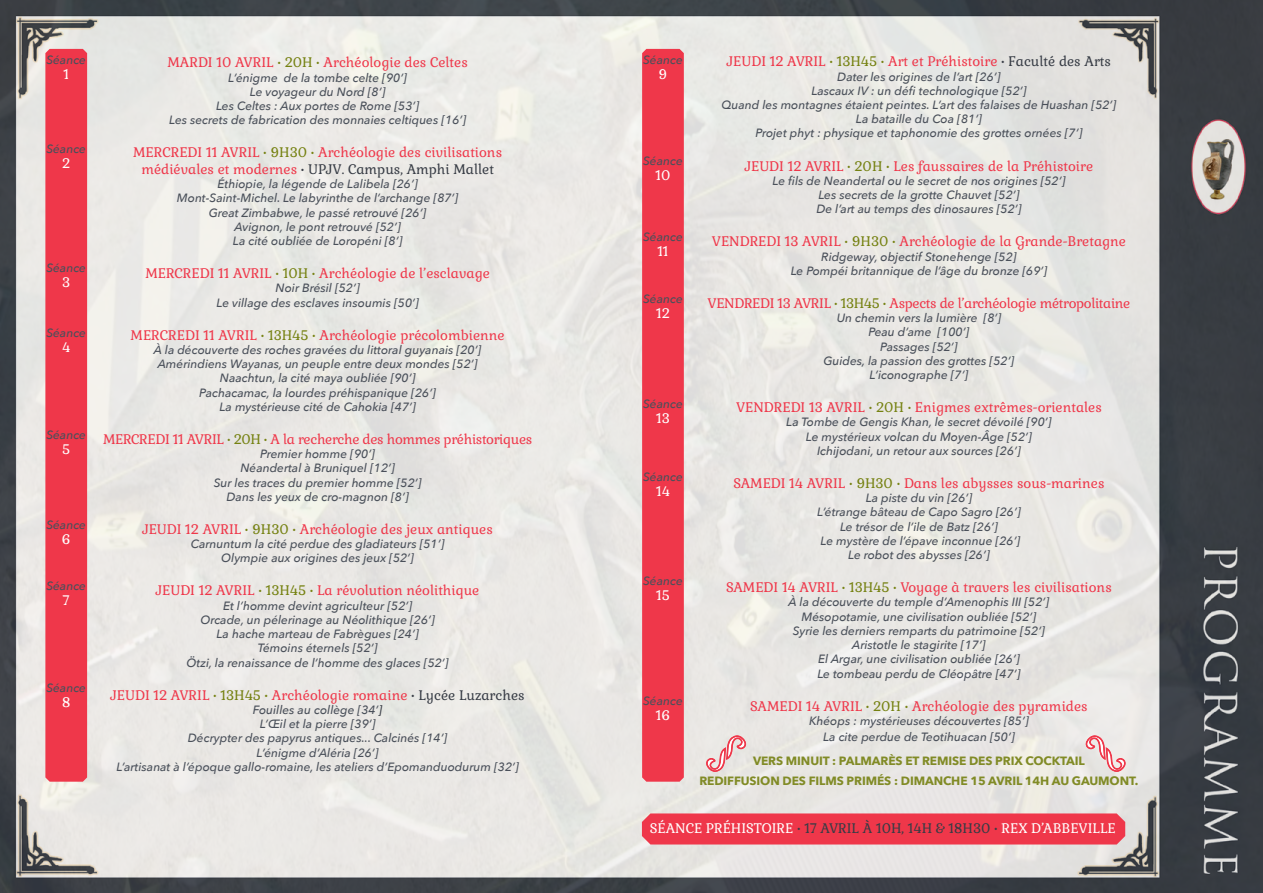
<style>
.page{position:relative;width:1263px;height:893px;background:#fff}
.page>*{position:absolute;margin:0;border:0;box-sizing:border-box;transform-origin:0 0}
.t1{font:13.5px/16.5px "Gabriela";color:#ef374a;text-align:center}
.t2{font:13.5px "Gabriela";letter-spacing:-.025em;color:#ef374a}
.t3{font:13.5px "Gabriela";color:#fff}
.t4{font:italic 500 12px/14.2px "Avenir Next";color:#4a505a;text-align:center}
.t5{font:700 12px/19.5px "Avenir Next";letter-spacing:-.01em;color:#818b26;text-align:center}
.s1{color:#758111}
.s2{color:#373c45}
</style>
<div class="page">
<img style="left:0;top:0;width:1263px;height:893px">
<svg style="left:45px;top:49px;width:42px;height:733px;background:#ee4254"></svg>
<svg style="left:642px;top:49px;width:42px;height:733px;background:#ee3a4d"></svg>
<div style="left:642px;top:813px;width:483px;height:31px;background:#ef374a"></div>
<svg style="left:706px;top:736px;width:40px;height:36px"></svg>
<svg style="left:1086px;top:736px;width:39px;height:36px"></svg>
<p class="t4" style="left:46px;top:52px;width:41px">Séance</p>
<p class="t3" style="left:63px;top:66px;width:7px">1</p>
<p class="t4" style="left:643px;top:52px;width:41px">Séance</p>
<p class="t3" style="left:659px;top:66px;width:10px">9</p>
<p class="t1" style="left:167px;top:54px;width:302px">Mardi 10 avril <span class="s1">• 20h •</span> Archéologie des Celtes</p>
<p class="t4" style="left:169px;top:70px;width:299px">L’énigme de la tombe celte [90’]<br>Le voyageur du Nord [8’]<br>Les Celtes : Aux portes de Rome [53’]<br>Les secrets de fabrication des monnaies celtiques [16’]</p>
<p class="t1" style="left:133px;top:144px;width:370px">Mercredi 11 avril <span class="s1">• 9h30 •</span> Archéologie des civilisations médiévales et modernes <span class="s2">• UPJV. Campus, Amphi Mallet</span></p>
<p class="t4" style="left:177px;top:176px;width:283px">Éthiopie, la légende de Lalibela [26’] Mont-Saint-Michel. Le labyrinthe de l’archange [87’] Great Zimbabwe, le passé retrouvé [26’]<br>Avignon, le pont retrouvé [52’]<br>La cité oubliée de Loropéni [8’]</p>
<p class="t1" style="left:145px;top:265px;width:346px">Mercredi 11 avril <span class="s1">• 10h •</span> Archéologie de l’esclavage</p>
<p class="t4" style="left:216px;top:281px;width:204px">Noir Brésil [52’]<br>Le village des esclaves insoumis [50’]</p>
<p class="t1" style="left:131px;top:327px;width:375px">Mercredi 11 avril <span class="s1">• 13h45 •</span> Archéologie précolombienne</p>
<p class="t4" style="left:154px;top:342px;width:329px">À la découverte des roches gravées du littoral guyanais [20’] Amérindiens Wayanas, un peuple entre deux mondes [52’] Naachtun, la cité maya oubliée [90’]<br>Pachacamac, la lourdes préhispanique [26’]<br>La mystérieuse cité de Cahokia [47’]</p>
<p class="t2" style="left:103px;top:431px;width:431px">Mercredi 11 avril <span class="s1">• 20h •</span> A la recherche des hommes préhistoriques</p>
<p class="t4" style="left:214px;top:446px;width:209px">Premier homme [90’]<br>Néandertal à Bruniquel [12’]<br>Sur les traces du premier homme [52’]<br>Dans les yeux de cro-magnon [8’]</p>
<p class="t1" style="left:142px;top:521px;width:352px">Jeudi 12 avril <span class="s1">• 9h30 •</span> Archéologie des jeux antiques</p>
<p class="t4" style="left:191px;top:536px;width:255px">Carnuntum la cité perdue des gladiateurs [51’]<br>Olympie aux origines des jeux [52’]</p>
<p class="t1" style="left:156px;top:582px;width:325px">Jeudi 12 avril <span class="s1">• 13h45 •</span> La révolution néolithique</p>
<p class="t4" style="left:187px;top:598px;width:264px">Et l’homme devint agriculteur [52’]<br>Orcade, un pélerinage au Néolithique [26’]<br>La hache marteau de Fabrègues [24’]<br>Témoins éternels [52’]<br>Ötzi, la renaissance de l’homme des glaces [52’]</p>
<p class="t1" style="left:111px;top:687px;width:416px">Jeudi 12 avril <span class="s1">• 13h45 •</span> Archéologie romaine <span class="s2">• Lycée Luzarches</span></p>
<p class="t4" style="left:116px;top:702px;width:404px">Fouilles au collège [34’<span class="s2">]<br></span>L’Œil et la pierre [39’]<br>Décrypter des papyrus antiques... Calcinés [14’]<br>L’énigme d’Aléria [26’]<br>L’artisanat à l’époque gallo-romaine, les ateliers d’Epomanduodurum [32’]</p>
<p class="t4" style="left:46px;top:141px;width:41px">Séance</p>
<p class="t3" style="left:62px;top:155px;width:10px">2</p>
<p class="t4" style="left:643px;top:153px;width:41px">Séance</p>
<p class="t3" style="left:655px;top:167px;width:16px">10</p>
<p class="t4" style="left:643px;top:229px;width:41px">Séance</p>
<p class="t3" style="left:657px;top:242px;width:13px">11</p>
<p class="t4" style="left:46px;top:260px;width:41px">Séance</p>
<p class="t3" style="left:62px;top:273px;width:10px">3</p>
<p class="t4" style="left:643px;top:292px;width:41px">Séance</p>
<p class="t3" style="left:656px;top:305px;width:15px">12</p>
<p class="t4" style="left:46px;top:325px;width:41px">Séance</p>
<p class="t3" style="left:62px;top:339px;width:10px">4</p>
<p class="t4" style="left:643px;top:396px;width:41px">Séance</p>
<p class="t3" style="left:656px;top:409px;width:15px">13</p>
<p class="t4" style="left:46px;top:428px;width:41px">Séance</p>
<p class="t3" style="left:62px;top:441px;width:10px">5</p>
<p class="t4" style="left:643px;top:469px;width:41px">Séance</p>
<p class="t3" style="left:656px;top:482px;width:15px">14</p>
<p class="t4" style="left:46px;top:517px;width:41px">Séance</p>
<p class="t3" style="left:62px;top:530px;width:10px">6</p>
<p class="t4" style="left:643px;top:573px;width:41px">Séance</p>
<p class="t3" style="left:656px;top:586px;width:15px">15</p>
<p class="t4" style="left:46px;top:579px;width:41px">Séance</p>
<p class="t3" style="left:63px;top:592px;width:8px">7</p>
<p class="t4" style="left:46px;top:681px;width:41px">Séance</p>
<p class="t3" style="left:62px;top:694px;width:10px">8</p>
<p class="t4" style="left:643px;top:693px;width:41px">Séance</p>
<p class="t3" style="left:656px;top:707px;width:16px">16</p>
<p class="t1" style="left:727px;top:53px;width:386px">jeudi 12 avril <span class="s1">• 13h45 •</span> Art et Préhistoire <span class="s2">• Faculté des Arts</span></p>
<p class="t4" style="left:721px;top:69px;width:396px">Dater les origines de l’art [26’]<br>Lascaux IV : un défi technologique [52’]<br>Quand les montagnes étaient peintes. L’art des falaises de Huashan [52’] La bataille du Coa [81’]<br>Projet phyt : physique et taphonomie des grottes ornées [7’]</p>
<p class="t1" style="left:745px;top:158px;width:350px">Jeudi 12 avril <span class="s1">• 20h •</span> Les faussaires de la Préhistoire</p>
<p class="t4" style="left:772px;top:173px;width:294px">Le fils de Neandertal ou le secret de nos origines [52’]<br>Les secrets de la grotte Chauvet [52’]<br>De l’art au temps des dinosaures [52’]</p>
<p class="t1" style="left:712px;top:233px;width:416px">Vendredi 13 avril <span class="s1">• 9h30 •</span> Archéologie de la Grande-Bretagne</p>
<p class="t4" style="left:791px;top:249px;width:258px">Ridgeway, objectif Stonehenge [52]<br>Le Pompéi britannique de l’âge du bronze [69’]</p>
<p class="t2" style="left:707px;top:294px;width:424px">Vendredi 13 avril <span class="s1">• 13h45 •</span> Aspects de l’archéologie métropolitaine</p>
<p class="t4" style="left:823px;top:310px;width:192px">Un chemin vers la lumière [8’]<br>Peau d’ame [100’]<br>Passages [52’]<br>Guides, la passion des grottes [52’]<br>L’iconographe [7’]</p>
<p class="t1" style="left:736px;top:399px;width:367px">Vendredi 13 avril <span class="s1">• 20h •</span> Enigmes extrêmes-orientales</p>
<p class="t4" style="left:786px;top:414px;width:267px">La Tombe de Gengis Khan, le secret dévoilé [90’]<br>Le mystérieux volcan du Moyen-Âge [52’]<br>Ichijodani, un retour aux sources [26’]</p>
<p class="t1" style="left:733px;top:475px;width:373px">Samedi 14 avril <span class="s1">• 9h30 •</span> Dans les abysses sous-marines</p>
<p class="t4" style="left:817px;top:490px;width:205px">La piste du vin [26’]<br>L’étrange bâteau de Capo Sagro [26’]<br>Le trésor de l’ile de Batz [26’]<br>Le mystère de l’épave inconnue [26’]<br>Le robot des abysses [26’]</p>
<p class="t1" style="left:726px;top:579px;width:387px">Samedi 14 avril <span class="s1">• 13h45 •</span> Voyage à travers les civilisations</p>
<p class="t4" style="left:789px;top:594px;width:262px">À la découverte du temple d’Amenophis III [52’] Mésopotamie, une civilisation oubliée [52’] Syrie les derniers remparts du patrimoine [52’] Aristotle le stagirite [17’]<br>El Argar, une civilisation oubliée [26’]<br>Le tombeau perdu de Cléopâtre [47’]</p>
<p class="t1" style="left:750px;top:698px;width:339px">Samedi 14 avril <span class="s1">• 20h •</span> Archéologie des pyramides</p>
<p class="t4" style="left:809px;top:712px;width:221px;line-height:16.5px">Khéops : mystérieuses découvertes [85’]<br>La cite perdue de Teotihuacan [50’]</p>
<p class="t5" style="left:699px;top:751px;width:441px">VERS MINUIT : PALMARÈS ET REMISE DES PRIX COCKTAIL<br>REDIFFUSION DES FILMS PRIMÉS : DIMANCHE 15 AVRIL 14H AU GAUMONT.</p>
<p class="t3" style="left:650px;top:820px;width:404px">Séance préhistoire <span class="s2">• 17 avril à 10h, 14h &amp; 18h30 •</span> Rex d’Abb</p>
<p class="t3" style="left:1070px;top:820px;width:47px">eville</p>
</div>
